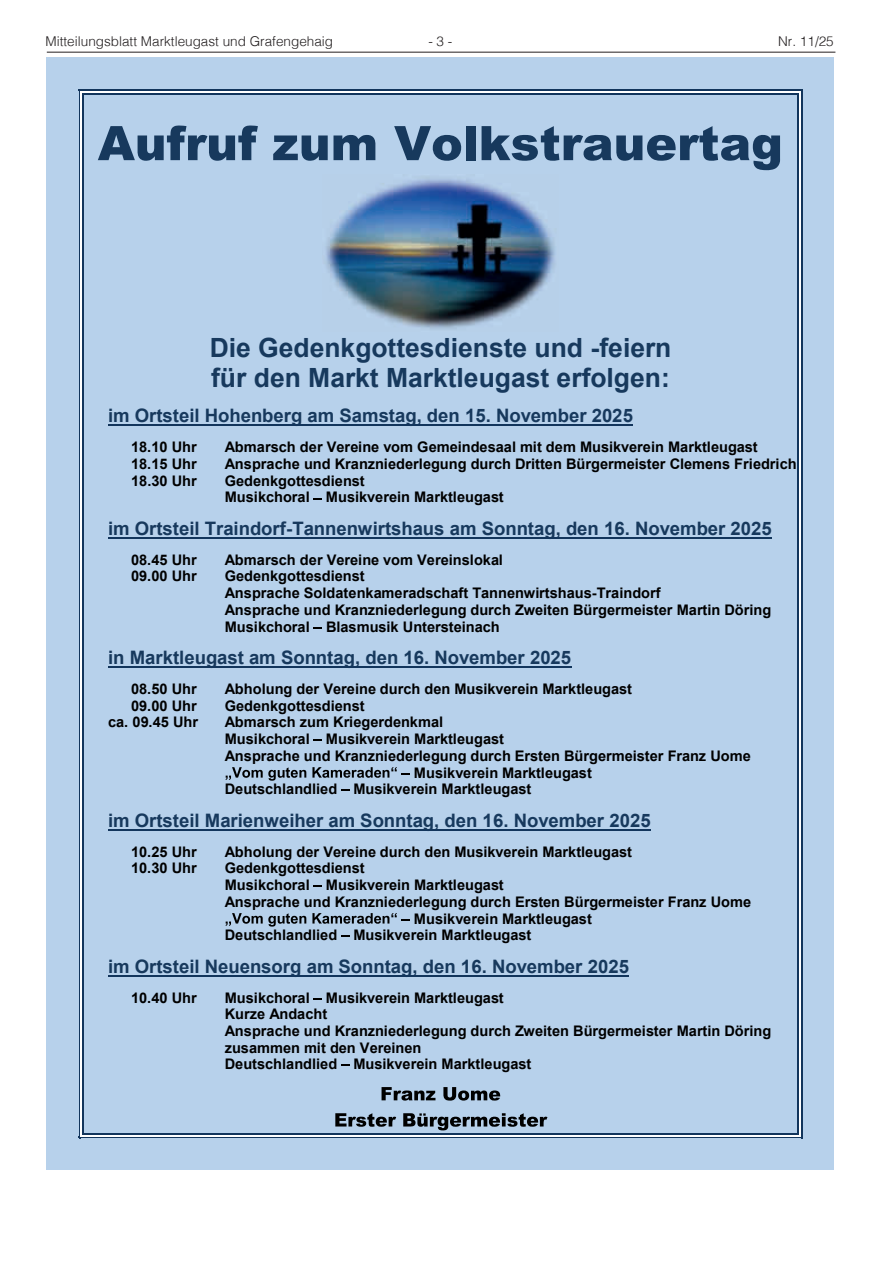
<style>
.page{position:relative;width:881px;height:1263px;background:#fff}
.page>*{position:absolute;margin:0;border:0;box-sizing:border-box;transform-origin:0 0}
.t1{font:700 26.55px/30.3px "Arial";color:#17395d}
.t2{font:700 18.6px "Arial";color:#17395d}
.t3{font:700 14.55px/16.6px "Arial";color:#000}
.t4{font:300 13.5px "Helvetica";color:#231f20}
</style>
<div class="page">
<hr style="left:47px;top:52px;width:788px;height:1px;background:#231f20">
<div style="left:47px;top:57px;width:786px;height:1113px;background:#b7d1eb"></div>
<svg style="left:98px;top:126px;width:160px;height:35px"></svg>
<svg style="left:273px;top:135px;width:54px;height:26px"></svg>
<svg style="left:333px;top:135px;width:42px;height:25px"></svg>
<svg style="left:394px;top:126px;width:67px;height:35px"></svg>
<div style="left:466px;top:126px;width:9px;height:34px;background:#17395d"></div>
<svg style="left:481px;top:126px;width:298px;height:44px"></svg>
<hr style="left:108px;top:424px;width:524px;height:2px;background:#12355c">
<hr style="left:108px;top:537px;width:663px;height:2px;background:#12355c">
<svg style="left:314px;top:627px;width:8px;height:2px"></svg>
<hr style="left:108px;top:666px;width:463px;height:2px;background:#12355c">
<svg style="left:225px;top:767px;width:37px;height:13px"></svg>
<svg style="left:268px;top:767px;width:38px;height:14px"></svg>
<svg style="left:312px;top:767px;width:98px;height:11px"></svg>
<hr style="left:108px;top:829px;width:542px;height:1px;background:#12355c">
<svg style="left:314px;top:885px;width:8px;height:2px"></svg>
<svg style="left:225px;top:913px;width:37px;height:13px"></svg>
<svg style="left:268px;top:913px;width:38px;height:13px"></svg>
<svg style="left:312px;top:913px;width:98px;height:11px"></svg>
<hr style="left:108px;top:974px;width:520px;height:2px;background:#12355c">
<svg style="left:381px;top:1087px;width:54px;height:13px"></svg>
<svg style="left:443px;top:1087px;width:57px;height:13px"></svg>
<svg style="left:335px;top:1113px;width:61px;height:14px"></svg>
<svg style="left:403px;top:1113px;width:144px;height:17px"></svg>
<img style="left:325px;top:177px;width:230px;height:152px">
<svg style="left:78px;top:89px;width:6px;height:6px"></svg>
<hr style="left:84px;top:89px;width:712px;height:2px;background:#12355c">
<hr style="left:84px;top:91px;width:712px;height:2px;background:#fff">
<hr style="left:84px;top:93px;width:712px;height:2px;background:#12355c">
<svg style="left:796px;top:89px;width:6px;height:6px"></svg>
<hr style="left:78px;top:95px;width:2px;height:1038px;background:#12355c">
<hr style="left:80px;top:95px;width:2px;height:1038px;background:#fff">
<hr style="left:82px;top:95px;width:2px;height:1038px;background:#12355c">
<hr style="left:800px;top:95px;width:2px;height:1038px;background:#12355c">
<hr style="left:798px;top:95px;width:2px;height:1038px;background:#fff">
<hr style="left:796px;top:95px;width:2px;height:1038px;background:#12355c">
<svg style="left:78px;top:1133px;width:6px;height:5px"></svg>
<hr style="left:84px;top:1136px;width:712px;height:2px;background:#12355c">
<hr style="left:84px;top:1134px;width:712px;height:2px;background:#fff">
<hr style="left:84px;top:1133px;width:712px;height:1px;background:#12355c">
<svg style="left:796px;top:1133px;width:6px;height:5px"></svg>
<p class="t4" style="left:45px;top:30px;width:289px">Mitteilungsblatt Marktleugast und Grafengehaig</p>
<p class="t4" style="left:428px;top:30px;width:26px">- 3 -</p>
<p class="t4" style="left:777px;top:30px;width:57px">Nr. 11/25</p>
<h1 class="t1" style="left:209px;top:334px;width:463px">Die Gedenkgottesdienste und -feiern für den Markt Marktleugast erfolgen:</h1>
<p class="t2" style="left:108px;top:404px;width:526px">im Ortsteil Hohenberg am Samstag, den 15. November 2025</p>
<p class="t3" style="left:131px;top:439px;width:67px">18.10 Uhr</p>
<p class="t3" style="left:225px;top:439px;width:534px">Abmarsch der Vereine vom Gemeindesaal mit dem Musikverein Marktleugast</p>
<p class="t3" style="left:131px;top:456px;width:67px">18.15 Uhr</p>
<p class="t3" style="left:225px;top:456px;width:573px">Ansprache und Kranzniederlegung durch Dritten Bürgermeister Clemens Friedrich</p>
<p class="t3" style="left:131px;top:473px;width:67px">18.30 Uhr</p>
<p class="t3" style="left:225px;top:473px;width:280px">Gedenkgottesdienst<br>Musikchoral Musikverein Marktleugast</p>
<p class="t2" style="left:108px;top:516px;width:665px">im Ortsteil Traindorf-Tannenwirtshaus am Sonntag, den 16. November 2025</p>
<p class="t3" style="left:131px;top:552px;width:67px">08.45 Uhr</p>
<p class="t3" style="left:225px;top:552px;width:279px">Abmarsch der Vereine vom Vereinslokal</p>
<p class="t3" style="left:131px;top:568px;width:67px">09.00 Uhr</p>
<p class="t3" style="left:225px;top:568px;width:548px">Gedenkgottesdienst<br>Ansprache Soldatenkameradschaft Tannenwirtshaus-Traindorf<br>Ansprache und Kranzniederlegung durch Zweiten Bürgermeister Martin Döring Musikchoral Blasmusik Untersteinach</p>
<p class="t2" style="left:108px;top:645px;width:464px">in Marktleugast am Sonntag, den 16. November 2025</p>
<p class="t3" style="left:131px;top:681px;width:67px">08.50 Uhr</p>
<p class="t3" style="left:225px;top:681px;width:409px">Abholung der Vereine durch den Musikverein Marktleugast</p>
<p class="t3" style="left:131px;top:698px;width:67px">09.00 Uhr</p>
<p class="t3" style="left:225px;top:698px;width:141px">Gedenkgottesdienst</p>
<p class="t3" style="left:108px;top:714px;width:91px">ca. 09.45 Uhr</p>
<p class="t3" style="left:225px;top:714px;width:220px">Abmarsch zum Kriegerdenkmal</p>
<p class="t3" style="left:225px;top:731px;width:280px">Musikchoral Musikverein Marktleugast</p>
<p class="t3" style="left:225px;top:748px;width:527px">Ansprache und Kranzniederlegung durch Ersten Bürgermeister Franz Uome</p>
<p class="t3" style="left:414px;top:765px;width:179px">Musikverein Marktleugast</p>
<p class="t3" style="left:225px;top:781px;width:308px">Deutschlandlied Musikverein Marktleugast</p>
<p class="t2" style="left:108px;top:808px;width:544px">im Ortsteil Marienweiher am Sonntag, den 16. November 2025</p>
<p class="t3" style="left:131px;top:844px;width:67px">10.25 Uhr</p>
<p class="t3" style="left:225px;top:844px;width:409px">Abholung der Vereine durch den Musikverein Marktleugast</p>
<p class="t3" style="left:131px;top:860px;width:67px">10.30 Uhr</p>
<p class="t3" style="left:225px;top:860px;width:141px">Gedenkgottesdienst</p>
<p class="t3" style="left:225px;top:877px;width:280px">Musikchoral Musikverein Marktleugast</p>
<p class="t3" style="left:225px;top:894px;width:527px">Ansprache und Kranzniederlegung durch Ersten Bürgermeister Franz Uome</p>
<p class="t3" style="left:414px;top:910px;width:179px">Musikverein Marktleugast</p>
<p class="t3" style="left:225px;top:927px;width:308px">Deutschlandlied Musikverein Marktleugast</p>
<p class="t2" style="left:108px;top:954px;width:522px">im Ortsteil Neuensorg am Sonntag, den 16. November 2025</p>
<p class="t3" style="left:131px;top:989px;width:67px">10.40 Uhr</p>
<p class="t3" style="left:225px;top:989px;width:548px">Musikchoral Musikverein Marktleugast<br>Kurze Andacht<br>Ansprache und Kranzniederlegung durch Zweiten Bürgermeister Martin Döring zusammen mit den Vereinen<br>Deutschlandlied Musikverein Marktleugast</p>
</div>
